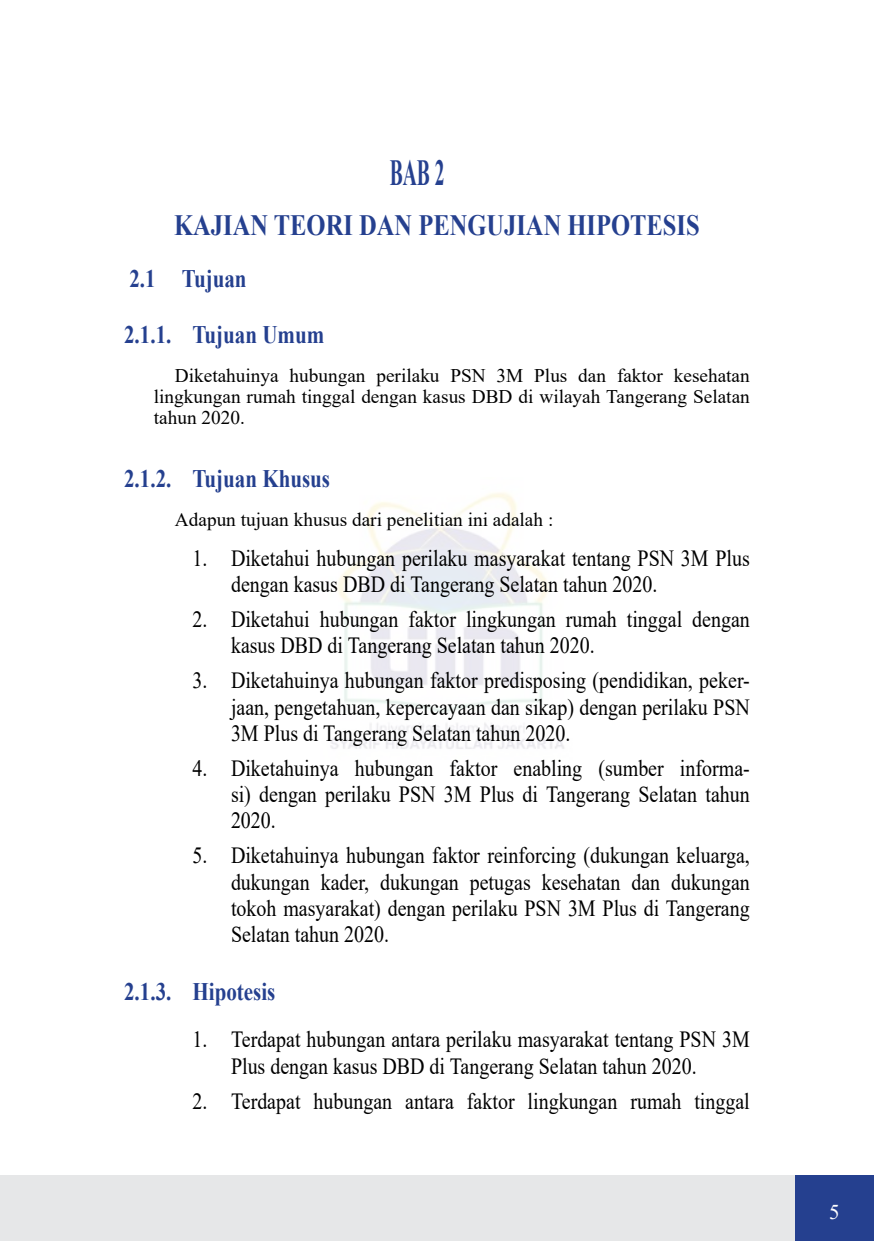
<style>
.page{position:relative;width:874px;height:1241px;background:#fff}
.page>*{position:absolute;margin:0;border:0;box-sizing:border-box;transform-origin:0 0}
.t1{font:700 36.75px "Times New Roman";color:#25408f;scale:.53 1}
.t2{font:700 29.4px "Times New Roman";color:#25408f;scale:.83 1}
.t3{font:700 25.2px "Times New Roman";color:#25408f;scale:.83 1}
.t4{font:23.1px/26.2px "Times New Roman";color:#000;scale:.86 1}
.t5{font:21px "Times New Roman";color:#fff}
.t6{font:19.25px/21px "Times New Roman";color:#000;text-align:justify}
</style>
<div class="page">
<img style="left:330px;top:493px;width:234px;height:256px">
<div style="left:0;top:1175px;width:873px;height:65px;background:#e6e7e8"></div>
<div style="left:794px;top:1175px;width:79px;height:65px;background:#25408f"></div>
<h1 class="t1" style="left:389px;top:146px;width:105px">BAB 2</h1>
<p class="t2" style="left:174px;top:204px;width:634px">KAJIAN TEORI DAN PENGUJIAN HIPOTESIS</p>
<p class="t3" style="left:129px;top:261px;width:143px">2.1 Tujuan</p>
<p class="t3" style="left:124px;top:317px;width:242px">2.1.1. Tujuan Umum</p>
<p class="t6" style="left:154px;top:364px;width:597px;text-indent:21px">Diketahuinya hubungan perilaku PSN 3M Plus dan faktor kesehatan lingkungan rumah tinggal dengan kasus DBD di wilayah Tangerang Selatan tahun 2020.</p>
<p class="t3" style="left:124px;top:460px;width:249px">2.1.2. Tujuan Khusus</p>
<p class="t6" style="left:175px;top:508px;width:380px">Adapun tujuan khusus dari penelitian ini adalah :</p>
<p class="t4" style="left:231px;top:544px;width:604px;text-indent:-39px">1. Diketahui hubungan perilaku masyarakat tentang PSN 3M Plus dengan kasus DBD di Tangerang Selatan tahun 2020.</p>
<p class="t4" style="left:231px;top:605px;width:604px;text-indent:-39px">2. Diketahui hubungan faktor lingkungan rumah tinggal dengan kasus DBD di Tangerang Selatan tahun 2020.</p>
<p class="t4" style="left:231px;top:666px;width:604px;text-align:justify;text-indent:-38px">3. Diketahuinya hubungan faktor predisposing (pendidikan, peker&shy;jaan, pengetahuan, kepercayaan dan sikap) dengan perilaku PSN 3M Plus di Tangerang Selatan tahun 2020.</p>
<p class="t4" style="left:231px;top:754px;width:604px;text-align:justify;text-indent:-39px">4. Diketahuinya hubungan faktor enabling (sumber informa&shy;si) dengan perilaku PSN 3M Plus di Tangerang Selatan tahun 2020.</p>
<p class="t4" style="left:231px;top:841px;width:604px;text-align:justify;text-indent:-39px">5. Diketahuinya hubungan faktor reinforcing (dukungan keluarga, dukungan kader, dukungan petugas kesehatan dan dukungan tokoh masyarakat) dengan perilaku PSN 3M Plus di Tangerang Selatan tahun 2020.</p>
<p class="t3" style="left:124px;top:973px;width:184px">2.1.3. Hipotesis</p>
<p class="t4" style="left:231px;top:1025px;width:604px;text-indent:-39px">1. Terdapat hubungan antara perilaku masyarakat tentang PSN 3M<br>Plus dengan kasus DBD di Tangerang Selatan tahun 2020.</p>
<p class="t4" style="left:192px;top:1086px;width:649px">2. Terdapat hubungan antara faktor lingkungan rumah tinggal</p>
<p class="t5" style="left:828px;top:1196px;width:12px">5</p>
</div>
